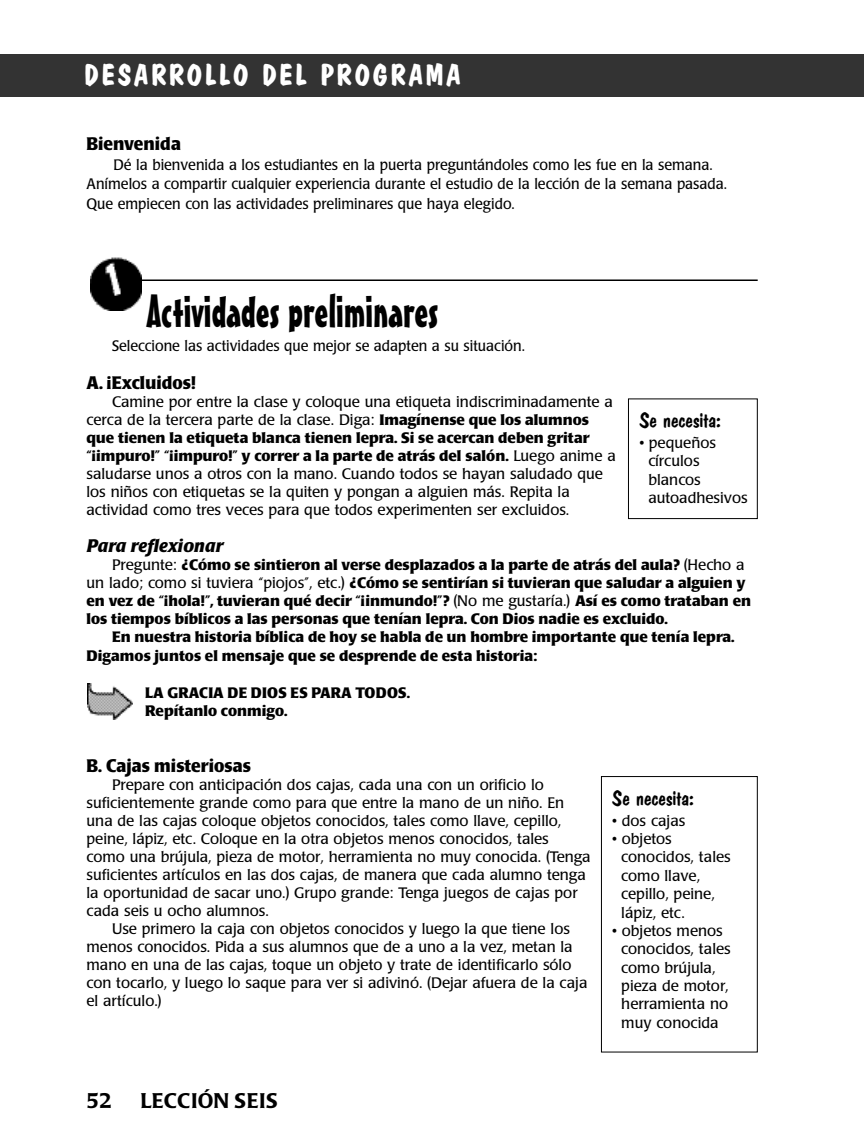
<style>
.page{position:relative;width:864px;height:1148px;background:#fff}
.page>*{position:absolute;margin:0;border:0;box-sizing:border-box;transform-origin:0 0}
.t1{font:45px "Mister Earl BT";color:#000;scale:.95 1}
.t2{font:700 30px "Dom Casual D";letter-spacing:.095em;color:#fff}
.t3{font:21px "Dom Casual D";color:#000;scale:1.05 1}
.t4{font:500 21px "Poppl Laudatio";letter-spacing:.01em;color:#000}
.t5{font:700 18px "Poppl Laudatio";color:#000;scale:.95 1}
.t6{font:italic 700 18px "Poppl Laudatio";color:#000}
.t7{font:15px/18.3px "Poppl Laudatio";color:#000}
.t8{font:700 15px/18px "Poppl Laudatio";color:#000}
.t9{font:15px/19.5px "Poppl Laudatio";color:#000;scale:.95 1}
.s1{font-weight:700}
.s2{font-weight:400}
</style>
<div class="page">
<img style="left:90px;top:257px;width:51px;height:54px">
<hr style="left:139px;top:279px;width:619px;height:2px;background:#000">
<div style="left:628px;top:398px;width:130px;height:121px;border:1px solid #000"></div>
<img style="left:87px;top:684px;width:45px;height:36px">
<div style="left:601px;top:776px;width:157px;height:276px;border:1px solid #000"></div>
<div style="left:0;top:54px;width:862px;height:43px;background:#333"></div>
<hr style="left:862px;top:54px;width:2px;height:43px;background:#333">
<p class="t2" style="left:85px;top:57px;width:378px">DESARROLLO DEL PROGRAMA</p>
<p class="t5" style="left:87px;top:137px;width:101px">Bienvenida</p>
<p class="t9" style="left:87px;top:156px;width:676px;text-indent:27px">Dé la bienvenida a los estudiantes en la puerta preguntándoles como les fue en la semana.<br>Anímelos a compartir cualquier experiencia durante el estudio de la lección de la semana pasada.<br>Que empiecen con las actividades preliminares que haya elegido.</p>
<p class="t1" style="left:147px;top:295px;width:308px">Actividades preliminares</p>
<p class="t9" style="left:112px;top:338px;width:436px">Seleccione las actividades que mejor se adapten a su situación.</p>
<p class="t5" style="left:87px;top:375px;width:117px">A. ¡Excluidos!</p>
<p class="t7" style="left:87px;top:394px;width:531px;text-indent:26px">Camine por entre la clase y coloque una etiqueta indiscriminadamente a cerca de la tercera parte de la clase. Diga: <span class="s1">Imagínense que los alumnos que tienen la etiqueta blanca tienen lepra. Si se acercan deben gritar “¡impuro!” “¡impuro!” y correr a la parte de atrás del salón.</span> Luego anime a saludarse unos a otros con la mano. Cuando todos se hayan saludado que los niños con etiquetas se la quiten y pongan a alguien más. Repita la actividad como tres veces para que todos experimenten ser excluidos.</p>
<p class="t6" style="left:87px;top:539px;width:138px">Para reflexionar</p>
<p class="t8" style="left:112px;top:558px;width:634px"><span class="s2">Pregunte:</span> ¿Cómo se sintieron al verse desplazados a la parte de atrás del aula? <span class="s2">(Hecho a</span></p>
<p class="t8" style="left:87px;top:576px;width:660px"><span class="s2">un lado; como si tuviera “piojos”, etc.)</span> ¿Cómo se sentirían si tuvieran que saludar a alguien y</p>
<p class="t8" style="left:87px;top:594px;width:666px">en vez de “¡hola!”, tuvieran qué decir “¡inmundo!”? <span class="s2">(No me gustaría.)</span> Así es como trataban en</p>
<p class="t8" style="left:87px;top:612px;width:583px">los tiempos bíblicos a las personas que tenían lepra. Con Dios nadie es excluido.</p>
<p class="t8" style="left:112px;top:630px;width:624px">En nuestra historia bíblica de hoy se habla de un hombre importante que tenía lepra.</p>
<p class="t8" style="left:87px;top:648px;width:452px">Digamos juntos el mensaje que se desprende de esta historia:</p>
<p class="t8" style="left:145px;top:685px;width:266px">LA GRACIA DE DIOS ES PARA TODOS.<br>Repítanlo conmigo.</p>
<p class="t5" style="left:87px;top:758px;width:175px">B. Cajas misteriosas</p>
<p class="t7" style="left:112px;top:776px;width:433px">Prepare con anticipación dos cajas, cada una con un orificio lo</p>
<p class="t7" style="left:87px;top:794px;width:479px">suficientemente grande como para que entre la mano de un niño. En</p>
<p class="t7" style="left:87px;top:812px;width:476px">una de las cajas coloque objetos conocidos, tales como llave, cepillo,</p>
<p class="t7" style="left:87px;top:830px;width:464px">peine, lápiz, etc. Coloque en la otra objetos menos conocidos, tales</p>
<p class="t7" style="left:87px;top:848px;width:506px">como una brújula, pieza de motor, herramienta no muy conocida. (Tenga</p>
<p class="t7" style="left:87px;top:866px;width:501px">suficientes artículos en las dos cajas, de manera que cada alumno tenga</p>
<p class="t7" style="left:87px;top:884px;width:493px">la oportunidad de sacar uno.) Grupo grande: Tenga juegos de cajas por</p>
<p class="t7" style="left:87px;top:902px;width:184px">cada seis u ocho alumnos.</p>
<p class="t7" style="left:112px;top:920px;width:459px">Use primero la caja con objetos conocidos y luego la que tiene los</p>
<p class="t7" style="left:87px;top:938px;width:488px">menos conocidos. Pida a sus alumnos que de a uno a la vez, metan la</p>
<p class="t7" style="left:87px;top:956px;width:486px">mano en una de las cajas, toque un objeto y trate de identificarlo sólo</p>
<p class="t7" style="left:87px;top:974px;width:502px">con tocarlo, y luego lo saque para ver si adivinó. (Dejar afuera de la caja</p>
<p class="t7" style="left:87px;top:992px;width:77px">el artículo.)</p>
<p class="t3" style="left:639px;top:407px;width:79px">Se necesita:</p>
<p class="t7" style="left:648px;top:435px;width:101px;text-indent:-9px">• pequeños círculos blancos autoadhesivos</p>
<p class="t3" style="left:612px;top:785px;width:79px">Se necesita:</p>
<p class="t7" style="left:612px;top:812px;width:75px">• dos cajas</p>
<p class="t7" style="left:621px;top:831px;width:111px;text-indent:-9px">• objetos conocidos, tales como llave, cepillo, peine, lápiz, etc.</p>
<p class="t7" style="left:621px;top:923px;width:111px;text-indent:-9px">• objetos menos conocidos, tales como brújula, pieza de motor, herramienta no muy conocida</p>
<p class="t4" style="left:87px;top:1092px;width:27px">52</p>
<p class="t4" style="left:141px;top:1092px;width:139px">LECCIÓN SEIS</p>
</div>
